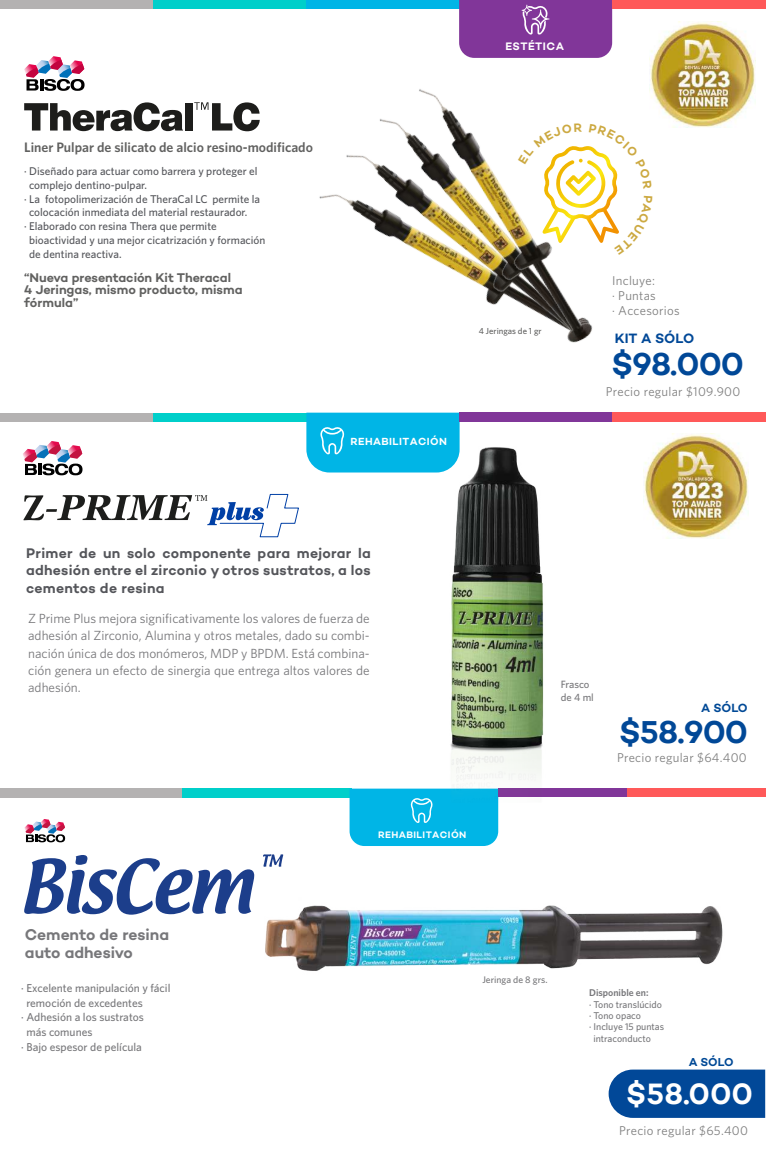
<style>
.page{position:relative;width:766px;height:1152px;background:#fff}
.page>*{position:absolute;margin:0;border:0;box-sizing:border-box;transform-origin:0 0}
.t1{font:600 32.25px "Campton";letter-spacing:-.03em;color:#014897}
.t2{font:600 30px "Campton";color:#fff}
.t3{font:600 15.88px/17.9px "Campton";color:#77777a}
.t4{font:600 14.25px/17.2px "Campton";letter-spacing:.02em;color:#54555a;text-align:justify}
.t5{font:600 13.88px "Campton";letter-spacing:-.01em;color:#014897}
.t6{font:600 13.75px "Whitney Pro";color:#616160}
.t7{font:13.25px/17.4px "Whitney Pro";color:#77777a;text-align:justify}
.t8{font:600 12.88px/12.6px "Campton";color:#616160}
.t9{font:12.75px/15.1px "Whitney Pro";letter-spacing:.02em;color:#808080}
.t10{font:600 12.12px "Campton";color:#004996}
.t11{font:600 11.75px "Campton";color:#004996}
.t12{font:500 11.5px "Whitney Pro";color:#77777a}
.t13{font:500 11.25px "Whitney Pro";color:#54555a}
.t14{font:600 11px "Campton";letter-spacing:.04em;color:#fff}
.t15{font:500 10.62px/13.6px "Whitney Pro";color:#77777a}
.t16{font:600 10.5px "Campton";letter-spacing:.04em;color:#fff}
.t17{font:500 9.88px "Whitney Pro";color:#77777a}
.t18{font:600 9.88px "Whitney Pro";color:#77777a}
.t19{font:600 9.62px "Campton";letter-spacing:.04em;color:#fff}
.t20{font:500 9.62px "Whitney Pro";color:#77777a}
.t21{font:500 8.75px "Whitney Pro";color:#616160}
</style>
<div class="page">
<div style="left:0;top:0;width:153px;height:9px;background:#b4b2b2"></div>
<div style="left:153px;top:0;width:153px;height:9px;background:#00cfca"></div>
<div style="left:306px;top:0;width:153px;height:9px;background:#00b5e6"></div>
<div style="left:612px;top:0;width:153px;height:9px;background:#ff5959"></div>
<div style="left:459px;top:0;width:153px;height:56px;background:#813699"></div>
<svg style="left:24px;top:102px;width:159px;height:29px"></svg>
<div style="left:185px;top:103px;width:8px;height:28px;background:#1d1d1b"></div>
<svg style="left:194px;top:102px;width:66px;height:29px"></svg>
<svg style="left:24px;top:56px;width:61px;height:35px"></svg>
<img style="left:351px;top:119px;width:38px;height:118px">
<img style="left:389px;top:56px;width:215px;height:287px">
<img style="left:649px;top:22px;width:106px;height:106px">
<svg style="left:24px;top:819px;width:41px;height:23px"></svg>
<div style="left:0;top:788px;width:182px;height:10px;background:#b4b2b2"></div>
<div style="left:182px;top:788px;width:170px;height:10px;background:#00cfca"></div>
<div style="left:498px;top:788px;width:129px;height:9px;background:#813699"></div>
<div style="left:627px;top:788px;width:138px;height:9px;background:#ff5959"></div>
<div style="left:349px;top:788px;width:149px;height:58px;background:#00b5e6"></div>
<svg style="left:24px;top:855px;width:230px;height:60px"></svg>
<svg style="left:263px;top:854px;width:20px;height:13px"></svg>
<svg style="left:608px;top:1069px;width:157px;height:49px;background:#0d519d"></svg>
<img style="left:265px;top:905px;width:458px;height:66px">
<svg style="left:23px;top:493px;width:276px;height:45px"></svg>
<img style="left:437px;top:443px;width:107px;height:359px">
<svg style="left:23px;top:441px;width:59px;height:34px"></svg>
<div style="left:0;top:413px;width:153px;height:9px;background:#b4b2b2"></div>
<div style="left:153px;top:413px;width:153px;height:9px;background:#00cfca"></div>
<div style="left:459px;top:413px;width:154px;height:9px;background:#813699"></div>
<div style="left:613px;top:413px;width:153px;height:9px;background:#ff5959"></div>
<div style="left:306px;top:413px;width:153px;height:59px;background:#00b5e6"></div>
<img style="left:643px;top:433px;width:106px;height:106px">
<svg style="left:518px;top:123px;width:134px;height:132px"></svg>
<p class="t6" style="left:24px;top:138px;width:290px">Liner Pulpar de silicato de alcio resino-modificado</p>
<p class="t13" style="left:24px;top:164px;width:235px">· Diseñado para actuar como barrera y proteger el</p>
<p class="t13" style="left:29px;top:177px;width:119px">complejo dentino-pulpar.</p>
<p class="t13" style="left:24px;top:191px;width:237px">· La fotopolimerización de TheraCal LC permite la</p>
<p class="t13" style="left:29px;top:205px;width:220px">colocación inmediata del material restaurador.</p>
<p class="t13" style="left:24px;top:219px;width:194px">· Elaborado con resina Thera que permite</p>
<p class="t13" style="left:29px;top:232px;width:238px">bioactividad y una mejor cicatrización y formación</p>
<p class="t13" style="left:29px;top:246px;width:94px">de dentina reactiva.</p>
<p class="t8" style="left:24px;top:271px;width:220px">“Nueva presentación Kit Theracal<br>4 Jeringas, mismo producto, misma fórmula”</p>
<p class="t14" style="left:505px;top:39px;width:60px">ESTÉTICA</p>
<p class="t21" style="left:479px;top:325px;width:64px">4 Jeringas de 1 gr</p>
<p class="t16" style="left:350px;top:434px;width:98px">REHABILITACIÓN</p>
<p class="t9" style="left:612px;top:272px;width:69px">Incluye:<br>· Puntas<br>· Accesorios</p>
<p class="t5" style="left:615px;top:329px;width:81px">KIT A SÓLO</p>
<h1 class="t1" style="left:611px;top:343px;width:134px">$98.000</h1>
<p class="t9" style="left:606px;top:384px;width:136px">Precio regular $109.900</p>
<p class="t4" style="left:26px;top:544px;width:346px">Primer de un solo componente para mejorar la adhesión entre el zirconio y otros sustratos, a los cementos de resina</p>
<p class="t7" style="left:28px;top:609px;width:343px">Z Prime Plus mejora significativamente los valores de fuerza de adhesión al Zirconio, Alumina y otros metales, dado su combi&shy;nación única de dos monómeros, MDP y BPDM. Está combina&shy;ción genera un efecto de sinergia que entrega altos valores de adhesión.</p>
<p class="t19" style="left:378px;top:828px;width:90px">REHABILITACIÓN</p>
<p class="t15" style="left:561px;top:677px;width:35px">Frasco de 4 ml</p>
<p class="t10" style="left:701px;top:700px;width:48px">A SÓLO</p>
<h1 class="t1" style="left:619px;top:712px;width:130px">$58.900</h1>
<p class="t9" style="left:617px;top:750px;width:131px">Precio regular $64.400</p>
<h3 class="t3" style="left:25px;top:925px;width:146px">Cemento de resina auto adhesivo</h3>
<p class="t12" style="left:21px;top:980px;width:151px">· Excelente manipulación y fácil</p>
<p class="t12" style="left:26px;top:995px;width:118px">remoción de excedentes</p>
<p class="t12" style="left:21px;top:1009px;width:124px">· Adhesión a los sustratos</p>
<p class="t12" style="left:26px;top:1024px;width:68px">más comunes</p>
<p class="t12" style="left:21px;top:1039px;width:122px">· Bajo espesor de película</p>
<p class="t20" style="left:482px;top:974px;width:67px">Jeringa de 8 grs.</p>
<p class="t18" style="left:589px;top:986px;width:61px">Disponible en:</p>
<p class="t17" style="left:589px;top:997px;width:74px">· Tono translúcido</p>
<p class="t17" style="left:589px;top:1009px;width:53px">· Tono opaco</p>
<p class="t17" style="left:589px;top:1020px;width:77px">· Incluye 15 puntas</p>
<p class="t17" style="left:593px;top:1032px;width:59px">intraconducto</p>
<p class="t11" style="left:688px;top:1055px;width:46px">A SÓLO</p>
<h2 class="t2" style="left:626px;top:1075px;width:128px">$58.000</h2>
<p class="t9" style="left:619px;top:1123px;width:130px">Precio regular $65.400</p>
</div>
